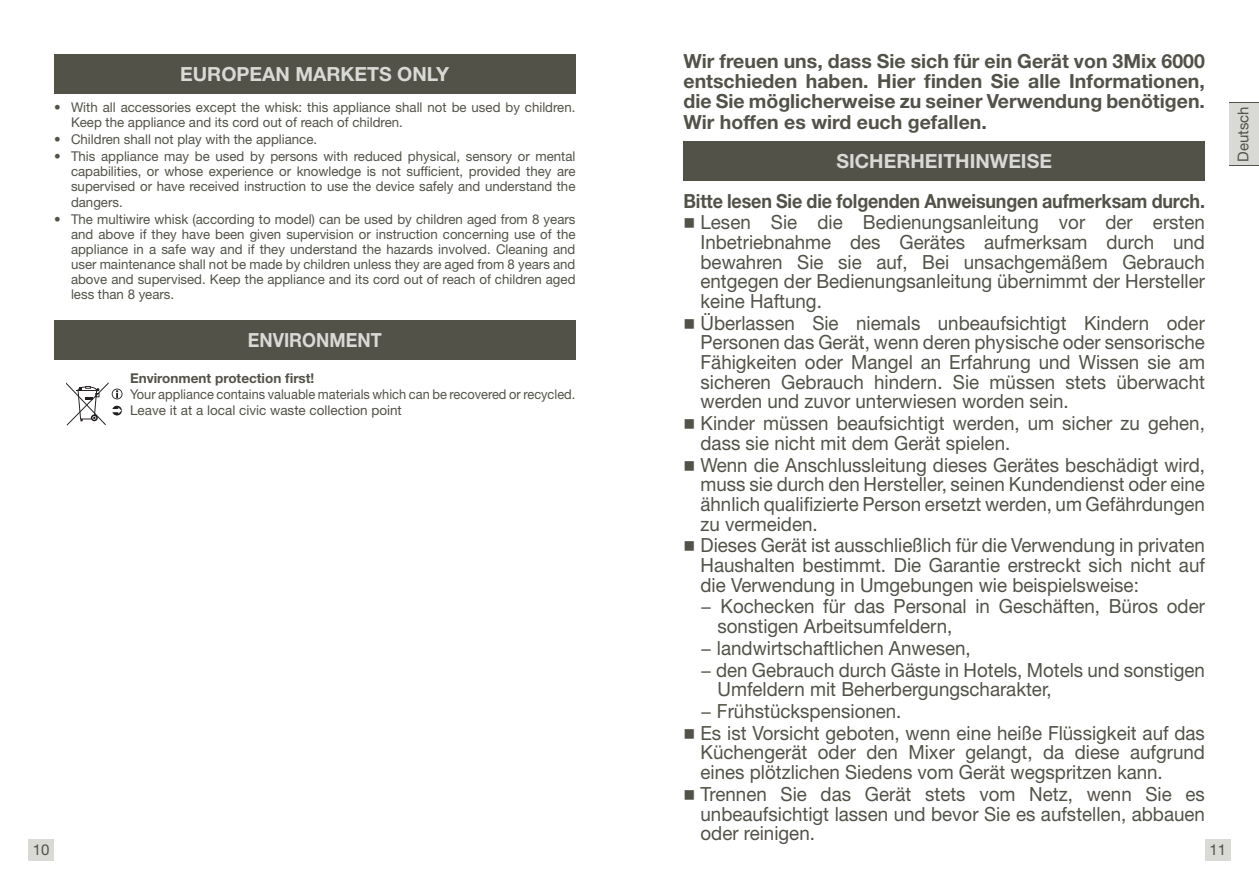
<style>
.page{position:relative;width:1259px;height:893px;background:#fff}
.page>*{position:absolute;margin:0;border:0;box-sizing:border-box;transform-origin:0 0}
.t1{font:19.5px/19.6px "Helvetica Neue LT Std";color:#535249;text-align:justify;scale:.96 1}
.t2{font:700 19.5px/20.2px "Helvetica Neue LT Std";letter-spacing:-.01em;color:#535249;text-align:justify}
.t3{font:700 19.5px "Helvetica Neue LT Std";letter-spacing:-.01em;color:#535249;scale:.92 1}
.t4{font:700 19.5px "Helvetica Neue LT Std";color:#d9d9d5}
.t5{font:700 19.5px "Helvetica Neue LT Std";color:#d9d9d5;scale:.92 1}
.t6{font:15px "Helvetica Neue LT Std";color:#535249}
.t7{font:13.5px/15px "Helvetica Neue LT Std";color:#535249;text-align:justify}
.t8{font:13.5px/16.2px "Helvetica Neue LT Std";color:#535249;scale:.95 1}
.t9{font:700 13.5px "Helvetica Neue LT Std";color:#535249}
</style>
<div class="page">
<div style="left:1205px;top:839px;width:25px;height:21px;background:#d9d9d5"></div>
<div style="left:28px;top:839px;width:26px;height:21px;background:#d9d9d5"></div>
<div style="left:1229px;top:103px;width:30px;height:62px;background:#d9d9d5"></div>
<hr style="left:1229px;top:165px;width:30px;height:1px;background:#535249">
<hr style="left:1229px;top:102px;width:30px;height:1px;background:#535249">
<div style="left:683px;top:141px;width:522px;height:40px;background:#535249"></div>
<div style="left:54px;top:54px;width:521px;height:39px;background:#535249"></div>
<div style="left:54px;top:320px;width:521px;height:40px;background:#535249"></div>
<svg style="left:66px;top:382px;width:56px;height:43px"></svg>
<p class="t2" style="left:683px;top:50px;width:523px">Wir freuen uns, dass Sie sich für ein Gerät von 3Mix 6000 entschieden haben. Hier finden Sie alle Informationen, die Sie möglicherweise zu seiner Verwendung benötigen.<br>Wir hoffen es wird euch gefallen.</p>
<p class="t4" style="left:180px;top:62px;width:271px">EUROPEAN MARKETS ONLY</p>
<p class="t7" style="left:71px;top:99px;width:506px;text-indent:-17px">• With all accessories except the whisk: this appliance shall not be used by children.<br>Keep the appliance and its cord out of reach of children.</p>
<p class="t7" style="left:54px;top:131px;width:265px">• Children shall not play with the appliance.</p>
<p class="t7" style="left:71px;top:148px;width:506px;line-height:15.5px;text-indent:-17px">• This appliance may be used by persons with reduced physical, sensory or mental capabilities, or whose experience or knowledge is not sufficient, provided they are supervised or have received instruction to use the device safely and understand the dangers.</p>
<p class="t7" style="left:71px;top:212px;width:506px;text-indent:-17px">• The multiwire whisk (according to model) can be used by children aged from 8 years and above if they have been given supervision or instruction concerning use of the appliance in a safe way and if they understand the hazards involved. Cleaning and user maintenance shall not be made by children unless they are aged from 8 years and above and supervised. Keep the appliance and its cord out of reach of children aged less than 8 years.</p>
<p class="t4" style="left:836px;top:149px;width:217px">SICHERHEITHINWEISE</p>
<p class="t3" style="left:683px;top:189px;width:568px">Bitte lesen Sie die folgenden Anweisungen aufmerksam durch.</p>
<p class="t1" style="left:700px;top:212px;width:527px">Lesen Sie die Bedienungsanleitung vor der ersten Inbetriebnahme des Gerätes aufmerksam durch und bewahren Sie sie auf, Bei unsachgemäßem Gebrauch entgegen der Bedienungsanleitung übernimmt der Hersteller keine Haftung.</p>
<p class="t1" style="left:700px;top:312px;width:527px">Überlassen Sie niemals unbeaufsichtigt Kindern oder Personen das Gerät, wenn deren physische oder sensorische Fähigkeiten oder Mangel an Erfahrung und Wissen sie am sicheren Gebrauch hindern. Sie müssen stets überwacht werden und zuvor unterwiesen worden sein.</p>
<p class="t1" style="left:700px;top:413px;width:527px">Kinder müssen beaufsichtigt werden, um sicher zu gehen, dass sie nicht mit dem Gerät spielen.</p>
<p class="t1" style="left:700px;top:454px;width:527px">Wenn die Anschlussleitung dieses Gerätes beschädigt wird, muss sie durch den Hersteller, seinen Kundendienst oder eine ähnlich qualifizierte Person ersetzt werden, um Gefährdungen zu vermeiden.</p>
<p class="t1" style="left:700px;top:535px;width:527px">Dieses Gerät ist ausschließlich für die Verwendung in privaten Haushalten bestimmt. Die Garantie erstreckt sich nicht auf die Verwendung in Umgebungen wie beispielsweise:</p>
<p class="t1" style="left:717px;top:596px;width:509px;text-indent:-17px">− Kochecken für das Personal in Geschäften, Büros oder sonstigen Arbeitsumfeldern,</p>
<p class="t1" style="left:700px;top:636px;width:527px;line-height:21.8px">− landwirtschaftlichen Anwesen,<br>− den Gebrauch durch Gäste in Hotels, Motels und sonstigen</p>
<p class="t1" style="left:700px;top:678px;width:527px;line-height:21.8px;text-align:left;text-indent:17px">Umfeldern mit Beherbergungscharakter,<br>− Frühstückspensionen.<br>Es ist Vorsicht geboten, wenn eine heiße Flüssigkeit auf das</p>
<p class="t1" style="left:700px;top:742px;width:527px">Küchengerät oder den Mixer gelangt, da diese aufgrund eines plötzlichen Siedens vom Gerät wegspritzen kann.</p>
<p class="t1" style="left:700px;top:784px;width:527px">Trennen Sie das Gerät stets vom Netz, wenn Sie es unbeaufsichtigt lassen und bevor Sie es aufstellen, abbauen oder reinigen.</p>
<p class="t5" style="left:248px;top:328px;width:147px">ENVIRONMENT</p>
<p class="t9" style="left:130px;top:370px;width:186px">Environment protection first!</p>
<p class="t8" style="left:130px;top:386px;width:470px">Your appliance contains valuable materials which can be recovered or recycled.<br>Leave it at a local civic waste collection point</p>
<p class="t6" style="left:33px;top:840px;width:18px">10</p>
<p class="t6" style="left:1209px;top:840px;width:18px">11</p>
<p class="t6" style="left:1233px;top:162px;width:57px;rotate:-90deg">Deutsch</p>
</div>
